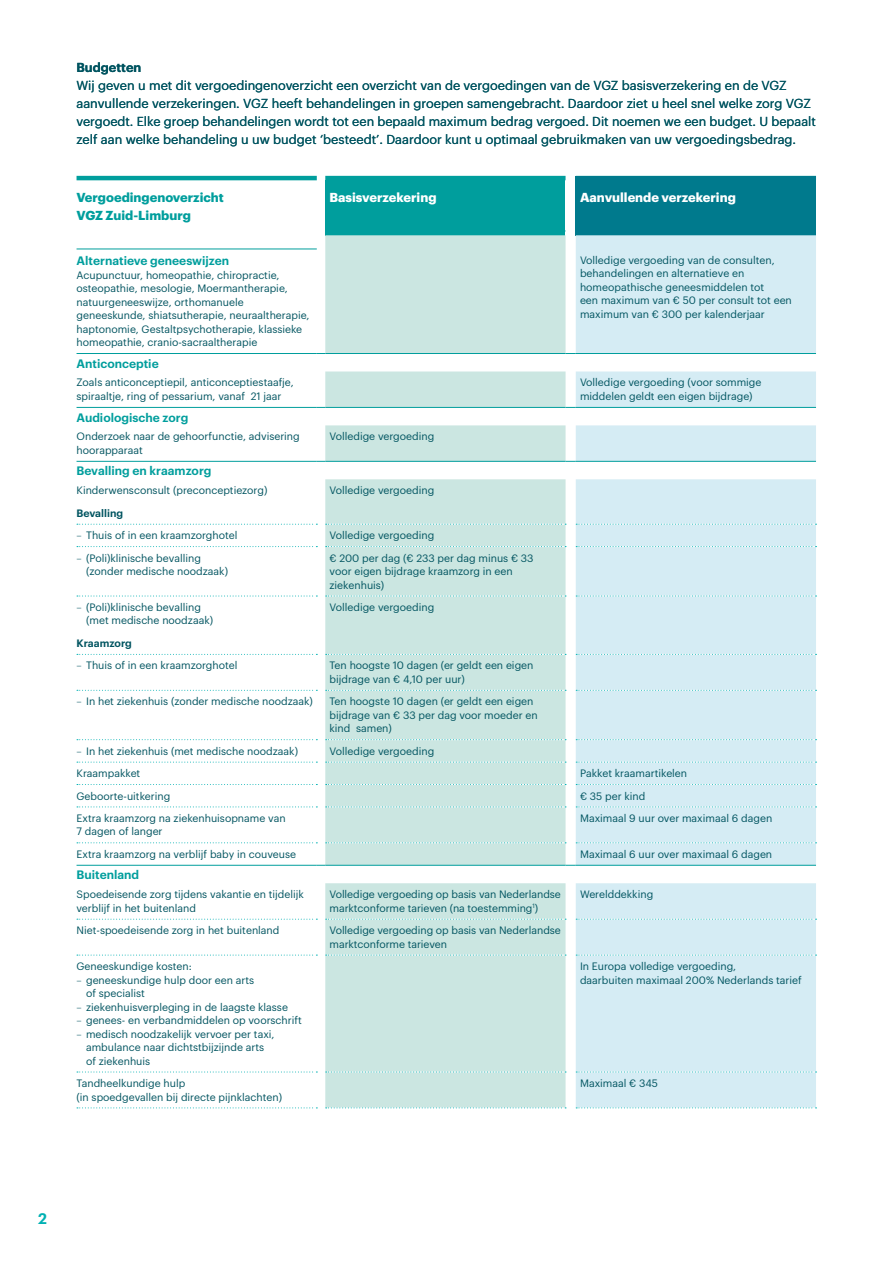
<style>
.page{position:relative;width:893px;height:1263px;background:#fff}
.page>*{position:absolute;margin:0;border:0;box-sizing:border-box;transform-origin:0 0}
.t1{font:600 15px "Graphik";color:#00b1b3}
.t2{font:12.75px/18px "Graphik";color:#005460}
.t3{font:700 12.75px "Graphik";color:#fff}
.t4{font:700 12.75px/18px "Graphik";color:#009e9d}
.t5{font:600 12.75px "Graphik";color:#005460}
.t6{font:600 12px "Graphik";color:#009e9d}
.t7{font:10.5px/13.5px "Graphik";color:#005460}
.t8{font:600 10.5px "Graphik";color:#005460}
.s1{font-weight:300}
</style>
<div class="page">
<div style="left:325px;top:180px;width:241px;height:55px;background:#009e9d"></div>
<div style="left:576px;top:180px;width:240px;height:55px;background:#007a8d"></div>
<svg style="left:325px;top:235px;width:241px;height:873px;background:#cfe8e3"></svg>
<svg style="left:576px;top:235px;width:240px;height:872px;background:#d8edf4"></svg>
<svg style="left:576px;top:524px;width:241px;height:1px"></svg>
<svg style="left:576px;top:654px;width:241px;height:1px"></svg>
<svg style="left:326px;top:546px;width:240px;height:1px"></svg>
<svg style="left:326px;top:595px;width:240px;height:1px"></svg>
<svg style="left:326px;top:690px;width:240px;height:1px"></svg>
<svg style="left:326px;top:739px;width:240px;height:1px"></svg>
<svg style="left:326px;top:524px;width:240px;height:1px"></svg>
<svg style="left:326px;top:654px;width:240px;height:1px"></svg>
<svg style="left:77px;top:546px;width:240px;height:1px"></svg>
<svg style="left:77px;top:595px;width:240px;height:1px"></svg>
<svg style="left:77px;top:690px;width:240px;height:1px"></svg>
<svg style="left:77px;top:739px;width:240px;height:1px"></svg>
<svg style="left:77px;top:524px;width:240px;height:1px"></svg>
<svg style="left:77px;top:654px;width:240px;height:1px"></svg>
<svg style="left:576px;top:546px;width:241px;height:1px"></svg>
<svg style="left:576px;top:595px;width:241px;height:1px"></svg>
<svg style="left:576px;top:690px;width:241px;height:1px"></svg>
<svg style="left:576px;top:739px;width:241px;height:1px"></svg>
<hr style="left:77px;top:353px;width:240px;height:1px;background:#009e9d">
<hr style="left:325px;top:353px;width:241px;height:1px;background:#009e9d">
<hr style="left:576px;top:353px;width:240px;height:1px;background:#009e9d">
<hr style="left:77px;top:461px;width:240px;height:1px;background:#009e9d">
<hr style="left:325px;top:461px;width:241px;height:1px;background:#009e9d">
<hr style="left:576px;top:461px;width:240px;height:1px;background:#009e9d">
<hr style="left:77px;top:865px;width:240px;height:1px;background:#009e9d">
<hr style="left:325px;top:865px;width:241px;height:1px;background:#009e9d">
<hr style="left:576px;top:865px;width:240px;height:1px;background:#009e9d">
<svg style="left:77px;top:762px;width:240px;height:1px"></svg>
<svg style="left:326px;top:762px;width:240px;height:1px"></svg>
<svg style="left:576px;top:762px;width:241px;height:1px"></svg>
<svg style="left:77px;top:784px;width:240px;height:1px"></svg>
<svg style="left:326px;top:784px;width:240px;height:1px"></svg>
<svg style="left:576px;top:784px;width:241px;height:1px"></svg>
<svg style="left:77px;top:806px;width:240px;height:1px"></svg>
<svg style="left:326px;top:806px;width:240px;height:1px"></svg>
<svg style="left:576px;top:806px;width:241px;height:1px"></svg>
<svg style="left:77px;top:842px;width:240px;height:1px"></svg>
<svg style="left:326px;top:842px;width:240px;height:1px"></svg>
<svg style="left:576px;top:842px;width:241px;height:1px"></svg>
<svg style="left:77px;top:919px;width:240px;height:1px"></svg>
<svg style="left:326px;top:919px;width:240px;height:1px"></svg>
<svg style="left:576px;top:919px;width:241px;height:1px"></svg>
<svg style="left:77px;top:955px;width:240px;height:1px"></svg>
<svg style="left:326px;top:955px;width:240px;height:1px"></svg>
<svg style="left:576px;top:955px;width:241px;height:1px"></svg>
<svg style="left:77px;top:1071px;width:240px;height:1px"></svg>
<svg style="left:326px;top:1071px;width:240px;height:1px"></svg>
<svg style="left:576px;top:1071px;width:241px;height:1px"></svg>
<svg style="left:77px;top:1107px;width:240px;height:1px"></svg>
<svg style="left:326px;top:1107px;width:240px;height:1px"></svg>
<svg style="left:576px;top:1107px;width:241px;height:1px"></svg>
<hr style="left:77px;top:407px;width:240px;height:1px;background:#009e9d">
<hr style="left:325px;top:407px;width:241px;height:1px;background:#009e9d">
<hr style="left:576px;top:407px;width:240px;height:1px;background:#009e9d">
<hr style="left:77px;top:176px;width:240px;height:4px;background:#009e9d">
<hr style="left:77px;top:248px;width:240px;height:1px;background:#009e9d">
<hr style="left:325px;top:176px;width:241px;height:4px;background:#009e9d">
<div style="left:576px;top:176px;width:240px;height:8px;background:#007a8d"></div>
<p class="t5" style="left:77px;top:58px;width:66px">Budgetten</p>
<p class="t2" style="left:77px;top:75px;width:741px">Wij geven u met dit vergoedingenoverzicht een overzicht van de vergoedingen van de VGZ basisverzekering en de VGZ aanvullende verzekeringen. VGZ heeft behandelingen in groepen samengebracht. Daardoor ziet u heel snel welke zorg VGZ vergoedt. Elke groep behandelingen wordt tot een bepaald maximum bedrag vergoed. Dit noemen we een budget. U bepaalt zelf aan welke behandeling u uw budget ‘besteedt’. Daardoor kunt u optimaal gebruikmaken van uw vergoedingsbedrag.</p>
<p class="t4" style="left:77px;top:187px;width:149px">Vergoedingenoverzicht<br>VGZ Zuid-Limburg</p>
<p class="t3" style="left:330px;top:187px;width:108px">Basisverzekering</p>
<p class="t3" style="left:580px;top:187px;width:157px">Aanvullende verzekering</p>
<p class="t6" style="left:77px;top:251px;width:154px">Alternatieve geneeswijzen</p>
<p class="t7" style="left:77px;top:267px;width:235px">Acupunctuur, homeopathie, chiropractie, osteopathie, mesologie, Moermantherapie, natuurgeneeswijze, orthomanuele geneeskunde, shiatsutherapie, neuraaltherapie, haptonomie, Gestaltpsychotherapie, klassieke homeopathie, cranio-sacraaltherapie</p>
<p class="t7" style="left:580px;top:252px;width:213px">Volledige vergoeding van de consulten, behandelingen en alternatieve en homeopathische geneesmiddelen tot<br>een maximum van € 50 per consult tot een maximum van € 300 per kalenderjaar</p>
<p class="t6" style="left:77px;top:354px;width:84px">Anticonceptie</p>
<p class="t7" style="left:77px;top:375px;width:219px">Zoals anticonceptiepil, anticonceptiestaafje, spiraaltje, ring of pessarium, vanaf 21 jaar</p>
<p class="t7" style="left:580px;top:375px;width:183px">Volledige vergoeding (voor sommige middelen geldt een eigen bijdrage)</p>
<p class="t6" style="left:77px;top:408px;width:113px">Audiologische zorg</p>
<p class="t7" style="left:77px;top:429px;width:225px">Onderzoek naar de gehoorfunctie, advisering hoorapparaat</p>
<p class="t7" style="left:330px;top:429px;width:106px">Volledige vergoeding</p>
<p class="t6" style="left:77px;top:462px;width:136px">Bevalling en kraamzorg</p>
<p class="t7" style="left:77px;top:483px;width:192px">Kinderwensconsult (preconceptiezorg)</p>
<p class="t7" style="left:330px;top:483px;width:106px">Volledige vergoeding</p>
<p class="t8" style="left:77px;top:505px;width:48px">Bevalling</p>
<p class="t7" style="left:77px;top:528px;width:162px"><span class="s1">–</span> Thuis of in een kraamzorghotel</p>
<p class="t7" style="left:330px;top:528px;width:106px">Volledige vergoeding</p>
<p class="t7" style="left:86px;top:550px;width:143px;text-indent:-10px"><span class="s1">–</span> (Poli)klinische bevalling (zonder medische noodzaak)</p>
<p class="t7" style="left:330px;top:550px;width:206px">€ 200 per dag (€ 233 per dag minus € 33 voor eigen bijdrage kraamzorg in een ziekenhuis)</p>
<p class="t7" style="left:86px;top:599px;width:129px;text-indent:-10px"><span class="s1">–</span> (Poli)klinische bevalling (met medische noodzaak)</p>
<p class="t7" style="left:330px;top:599px;width:106px">Volledige vergoeding</p>
<p class="t8" style="left:77px;top:635px;width:57px">Kraamzorg</p>
<p class="t7" style="left:77px;top:658px;width:162px"><span class="s1">–</span> Thuis of in een kraamzorghotel</p>
<p class="t7" style="left:330px;top:658px;width:205px">Ten hoogste 10 dagen (er geldt een eigen bijdrage van € 4,10 per uur)</p>
<p class="t7" style="left:77px;top:694px;width:238px"><span class="s1">–</span> In het ziekenhuis (zonder medische noodzaak)</p>
<p class="t7" style="left:330px;top:694px;width:210px">Ten hoogste 10 dagen (er geldt een eigen bijdrage van € 33 per dag voor moeder en kind samen)</p>
<p class="t7" style="left:77px;top:743px;width:223px"><span class="s1">–</span> In het ziekenhuis (met medische noodzaak)</p>
<p class="t7" style="left:330px;top:743px;width:106px">Volledige vergoeding</p>
<p class="t7" style="left:77px;top:766px;width:65px">Kraampakket</p>
<p class="t7" style="left:580px;top:766px;width:109px">Pakket kraamartikelen</p>
<p class="t7" style="left:77px;top:788px;width:95px">Geboorte-uitkering</p>
<p class="t7" style="left:580px;top:788px;width:67px">€ 35 per kind</p>
<p class="t7" style="left:77px;top:810px;width:211px">Extra kraamzorg na ziekenhuisopname van<br>7 dagen of langer</p>
<p class="t7" style="left:580px;top:810px;width:194px">Maximaal 9 uur over maximaal 6 dagen</p>
<p class="t7" style="left:77px;top:846px;width:221px">Extra kraamzorg na verblijf baby in couveuse</p>
<p class="t7" style="left:580px;top:846px;width:194px">Maximaal 6 uur over maximaal 6 dagen</p>
<p class="t6" style="left:77px;top:866px;width:64px">Buitenland</p>
<p class="t7" style="left:77px;top:887px;width:229px">Spoedeisende zorg tijdens vakantie en tijdelijk verblijf in het buitenland</p>
<p class="t7" style="left:330px;top:887px;width:233px">Volledige vergoeding op basis van Nederlandse marktconforme tarieven (na toestemming<sup>1</sup>)</p>
<p class="t7" style="left:580px;top:887px;width:75px">Werelddekking</p>
<p class="t7" style="left:77px;top:923px;width:204px">Niet-spoedeisende zorg in het buitenland</p>
<p class="t7" style="left:330px;top:923px;width:233px">Volledige vergoeding op basis van Nederlandse marktconforme tarieven</p>
<p class="t7" style="left:77px;top:959px;width:117px">Geneeskundige kosten:</p>
<p class="t7" style="left:86px;top:972px;width:170px;text-indent:-10px"><span class="s1">–</span> geneeskundige hulp door een arts of specialist</p>
<p class="t7" style="left:77px;top:999px;width:213px"><span class="s1">–</span> ziekenhuisverpleging in de laagste klasse</p>
<p class="t7" style="left:77px;top:1013px;width:227px"><span class="s1">–</span> genees- en verbandmiddelen op voorschrift</p>
<p class="t7" style="left:86px;top:1026px;width:190px;text-indent:-10px"><span class="s1">–</span> medisch noodzakelijk vervoer per taxi, ambulance naar dichtstbijzijnde arts of ziekenhuis</p>
<p class="t7" style="left:580px;top:959px;width:223px">In Europa volledige vergoeding,<br>daarbuiten maximaal 200% Nederlands tarief</p>
<p class="t7" style="left:77px;top:1075px;width:207px">Tandheelkundige hulp<br>(in spoedgevallen bij directe pijnklachten)</p>
<p class="t7" style="left:580px;top:1075px;width:79px">Maximaal € 345</p>
<h1 class="t1" style="left:38px;top:1207px;width:10px">2</h1>
</div>
